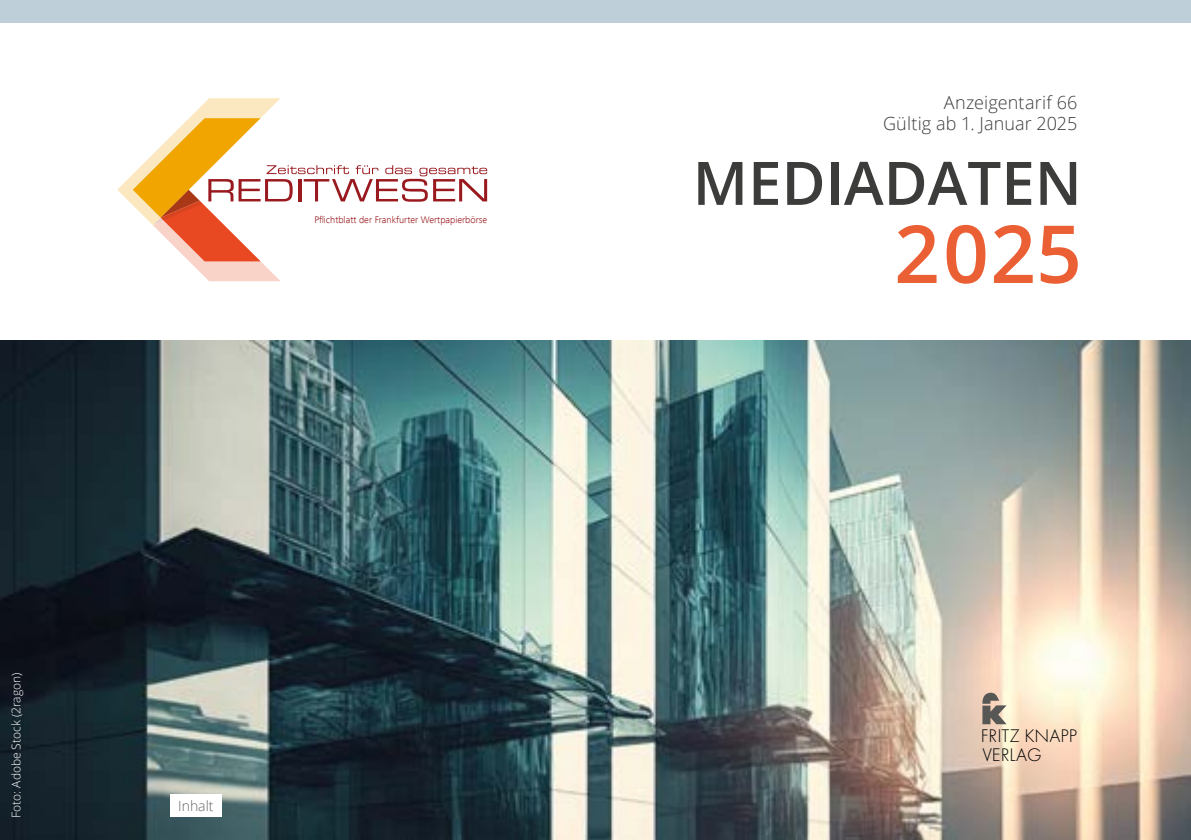
<style>
.page{position:relative;width:1191px;height:840px;background:#fff}
.page>*{position:absolute;margin:0;border:0;box-sizing:border-box;transform-origin:0 0}
.t1{font:600 80px "Open Sans";color:#eb5f34}
.t2{font:600 60px "Open Sans";color:#3c3c3b}
.t3{font:300 18.8px/18.8px "Futura PT";color:#000}
.t4{font:300 18px/21.6px "Open Sans";letter-spacing:.01em;color:#3c3c3b;text-align:right}
.t5{font:300 14px "Open Sans";color:#646363}
.t6{font:300 12px "Open Sans";color:#fff}
.t7{font:300 9.8px "Frutiger Next Com";color:#99191e}
</style>
<div class="page">
<img style="left:0;top:340px;width:1191px;height:499px">
<div style="left:0;top:0;width:1191px;height:23px;background:#bfcfd9"></div>
<svg style="left:981px;top:692px;width:25px;height:31px"></svg>
<svg style="left:117px;top:98px;width:370px;height:183px"></svg>
<div style="left:170px;top:794px;width:52px;height:22px;background:#fff"></div>
<p class="t7" style="left:314px;top:214px;width:174px">Pflichtblatt der Frankfurter Wertpapierbörse</p>
<p class="t6" style="left:8px;top:817px;width:146px;rotate:-90deg">Foto: Adobe Stock (2ragon)</p>
<h3 class="t5" style="left:178px;top:796px;width:37px">Inhalt</h3>
<h3 class="t4" style="left:883px;top:91px;width:196px">Anzeigentarif 66<br>Gültig ab 1. Januar 2025</h3>
<h2 class="t2" style="left:692px;top:142px;width:390px">MEDIADATEN</h2>
<h1 class="t1" style="left:894px;top:199px;width:189px">2025</h1>
<h3 class="t3" style="left:980px;top:726px;width:98px">FRITZ KNAPP<br>VERLAG</h3>
</div>
